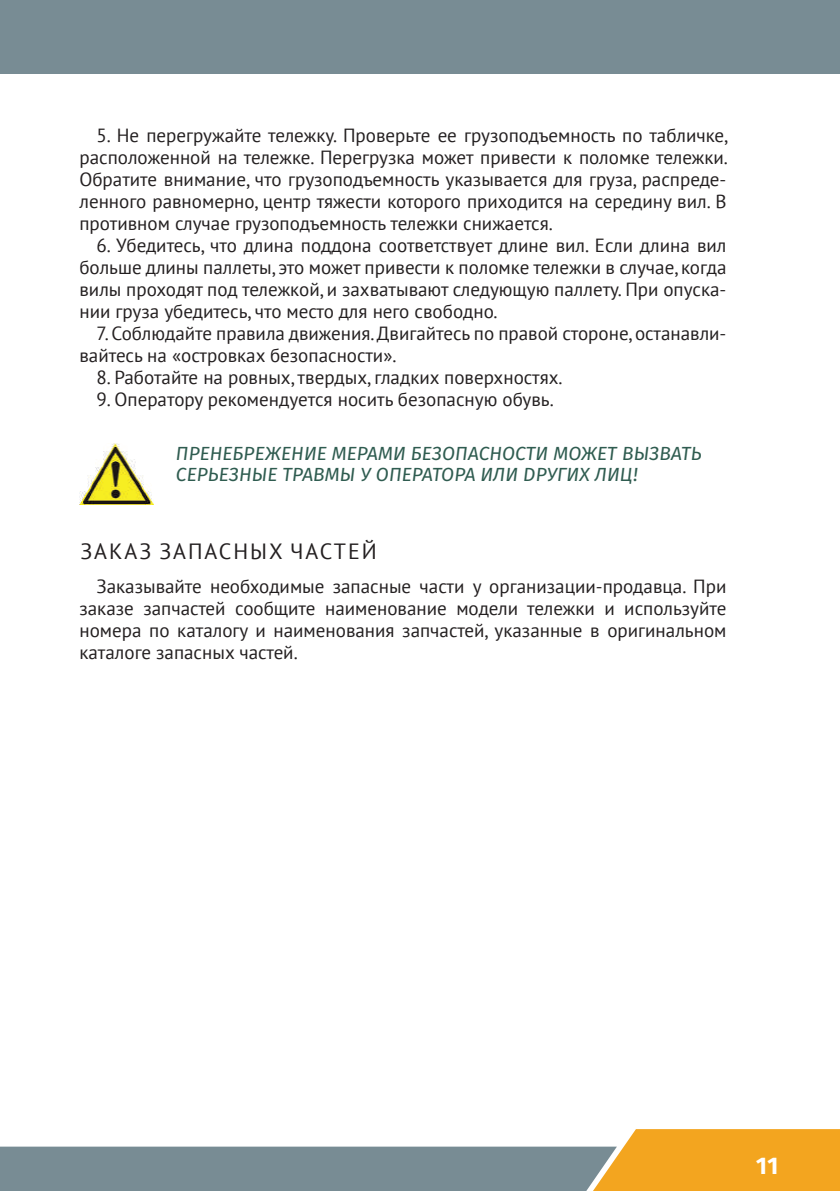
<style>
.page{position:relative;width:840px;height:1191px;background:#fff}
.page>*{position:absolute;margin:0;border:0;box-sizing:border-box;transform-origin:0 0}
.t1{font:700 24px "Fira Sans OT";color:#fff}
.t2{font:22px "PT Sans";letter-spacing:.09em;color:#231f20}
.t3{font:19px/22px "PT Sans";color:#231f20;text-align:justify}
.t4{font:italic 19px/21px "Fira Sans OT";color:#2f5c50}
</style>
<div class="page">
<div style="left:0;top:0;width:839px;height:74px;background:#788c94"></div>
<svg style="left:0;top:1129px;width:839px;height:62px"></svg>
<img style="left:79px;top:443px;width:74px;height:62px">
<p class="t3" style="left:79px;top:123px;width:649px;text-indent:17px">5. Не перегружайте тележку. Проверьте ее грузоподъемность по табличке, расположенной на тележке. Перегрузка может привести к поломке тележки.<br>Обратите внимание, что грузоподъемность указывается для груза, распреде&shy;ленного равномерно, центр тяжести которого приходится на середину вил. В противном случае грузоподъемность тележки снижается.</p>
<p class="t3" style="left:79px;top:233px;width:648px;text-indent:17px">6. Убедитесь, что длина поддона соответствует длине вил. Если длина вил больше длины паллеты, это может привести к поломке тележки в случае, когда вилы проходят под тележкой, и захватывают следующую паллету. При опуска&shy;нии груза убедитесь, что место для него свободно.</p>
<p class="t3" style="left:79px;top:321px;width:648px;text-indent:17px">7. Соблюдайте правила движения. Двигайтесь по правой стороне, останавли&shy;вайтесь на «островках безопасности».</p>
<p class="t3" style="left:96px;top:365px;width:467px">8. Работайте на ровных, твердых, гладких поверхностях.</p>
<p class="t3" style="left:96px;top:387px;width:458px">9. Оператору рекомендуется носить безопасную обувь.</p>
<p class="t4" style="left:176px;top:444px;width:527px">ПРЕНЕБРЕЖЕНИЕ МЕРАМИ БЕЗОПАСНОСТИ МОЖЕТ ВЫЗВАТЬ<br>СЕРЬЕЗНЫЕ ТРАВМЫ У ОПЕРАТОРА ИЛИ ДРУГИХ ЛИЦ!</p>
<p class="t2" style="left:80px;top:537px;width:298px">ЗАКАЗ ЗАПАСНЫХ ЧАСТЕЙ</p>
<p class="t3" style="left:79px;top:574px;width:648px;text-indent:17px">Заказывайте необходимые запасные части у организации-продавца. При заказе запчастей сообщите наименование модели тележки и используйте номера по каталогу и наименования запчастей, указанные в оригинальном каталоге запасных частей.</p>
<p class="t1" style="left:755px;top:1148px;width:23px">11</p>
</div>
